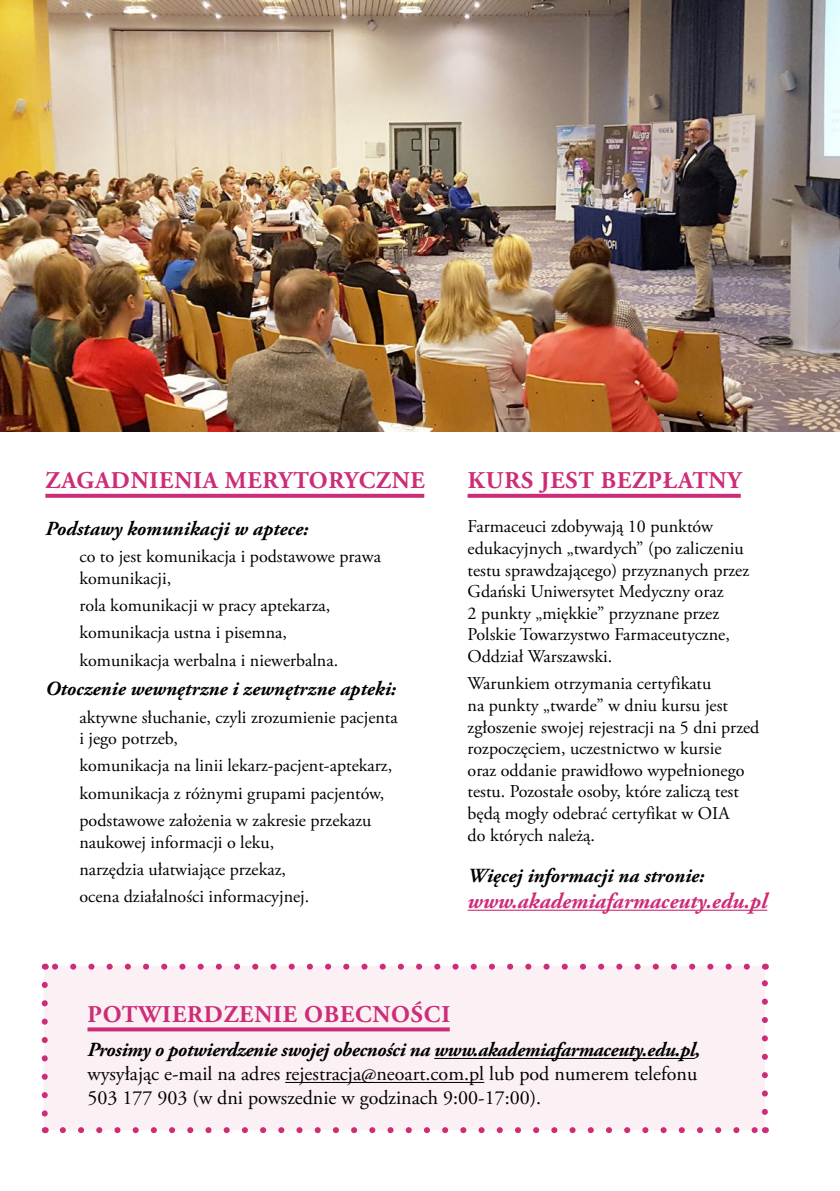
<style>
.page{position:relative;width:840px;height:1191px;background:#fff}
.page>*{position:absolute;margin:0;border:0;box-sizing:border-box;transform-origin:0 0}
.t1{font:700 24px "Adobe Garamond Pro";letter-spacing:.035em;color:#cd2c77}
.t2{font:italic 700 22px "Adobe Garamond Pro";color:#cd2c77}
.t3{font:20px/24px "Adobe Garamond Pro";color:#000}
.t4{font:italic 700 20px "Adobe Garamond Pro";color:#000}
.t5{font:italic 700 20px "Adobe Garamond Pro";letter-spacing:-.02em;color:#000}
.t6{font:18px/21.6px "Adobe Garamond Pro";color:#000}
</style>
<div class="page">
<img style="left:0;top:0;width:839px;height:431px">
<div style="left:45px;top:966px;width:719px;height:164px;background:#fbf0f3"></div>
<svg style="left:87px;top:1027px;width:362px;height:4px"></svg>
<hr style="left:434px;top:1058px;width:260px;height:1px;background:#000">
<hr style="left:285px;top:1082px;width:199px;height:1px;background:#000">
<svg style="left:42px;top:984px;width:6px;height:137px"></svg>
<svg style="left:63px;top:1127px;width:692px;height:6px"></svg>
<svg style="left:761px;top:975px;width:6px;height:137px"></svg>
<svg style="left:54px;top:963px;width:692px;height:6px"></svg>
<svg style="left:45px;top:494px;width:379px;height:4px;background:#cf367d"></svg>
<svg style="left:467px;top:494px;width:273px;height:4px"></svg>
<hr style="left:467px;top:909px;width:299px;height:1px;background:#cd2c77">
<h1 class="t1" style="left:46px;top:466px;width:380px">ZAGADNIENIA MERYTORYCZNE</h1>
<p class="t4" style="left:45px;top:517px;width:264px">Podstawy komunikacji w aptece:</p>
<p class="t6" style="left:79px;top:546px;width:303px">co to jest komunikacja i podstawowe prawa komunikacji,</p>
<p class="t6" style="left:79px;top:592px;width:260px;line-height:27.2px">rola komunikacji w pracy aptekarza, komunikacja ustna i pisemna, komunikacja werbalna i niewerbalna.</p>
<p class="t4" style="left:45px;top:677px;width:352px">Otoczenie wewnętrzne i zewnętrzne apteki:</p>
<p class="t6" style="left:79px;top:706px;width:319px">aktywne słuchanie, czyli zrozumienie pacjenta i jego potrzeb,</p>
<p class="t6" style="left:79px;top:752px;width:314px;line-height:27.2px">komunikacja na linii lekarz-pacjent-aptekarz, komunikacja z różnymi grupami pacjentów, podstawowe założenia w zakresie przekazu</p>
<p class="t6" style="left:79px;top:829px;width:231px;line-height:27.2px">naukowej informacji o leku, narzędzia ułatwiające przekaz, ocena działalności informacyjnej.</p>
<h1 class="t1" style="left:467px;top:466px;width:275px">KURS JEST BEZPŁATNY</h1>
<p class="t6" style="left:467px;top:516px;width:283px">Farmaceuci zdobywają 10 punktów edukacyjnych „twardych” (po zaliczeniu testu sprawdzającego) przyznanych przez Gdański Uniwersytet Medyczny oraz<br>2 punkty „miękkie” przyznane przez Polskie Towarzystwo Farmaceutyczne, Oddział Warszawski.</p>
<p class="t6" style="left:467px;top:673px;width:293px">Warunkiem otrzymania certyfikatu<br>na punkty „twarde” w dniu kursu jest zgłoszenie swojej rejestracji na 5 dni przed rozpoczęciem, uczestnictwo w kursie<br>oraz oddanie prawidłowo wypełnionego testu. Pozostałe osoby, które zaliczą test będą mogły odebrać certyfikat w OIA<br>do których należą.</p>
<p class="t4" style="left:467px;top:863px;width:238px">Więcej informacji na stronie:</p>
<p class="t2" style="left:467px;top:888px;width:301px">www.akademiafarmaceuty.edu.pl</p>
<h1 class="t1" style="left:88px;top:1000px;width:364px">POTWIERDZENIE OBECNOŚCI</h1>
<p class="t5" style="left:87px;top:1038px;width:614px">Prosimy o potwierdzenie swojej obecności na www.akademiafarmaceuty.edu.pl,</p>
<p class="t3" style="left:87px;top:1062px;width:611px">wysyłając e-mail na adres rejestracja@neoart.com.pl lub pod numerem telefonu<br>503 177 903 (w dni powszednie w godzinach 9:00-17:00).</p>
</div>
